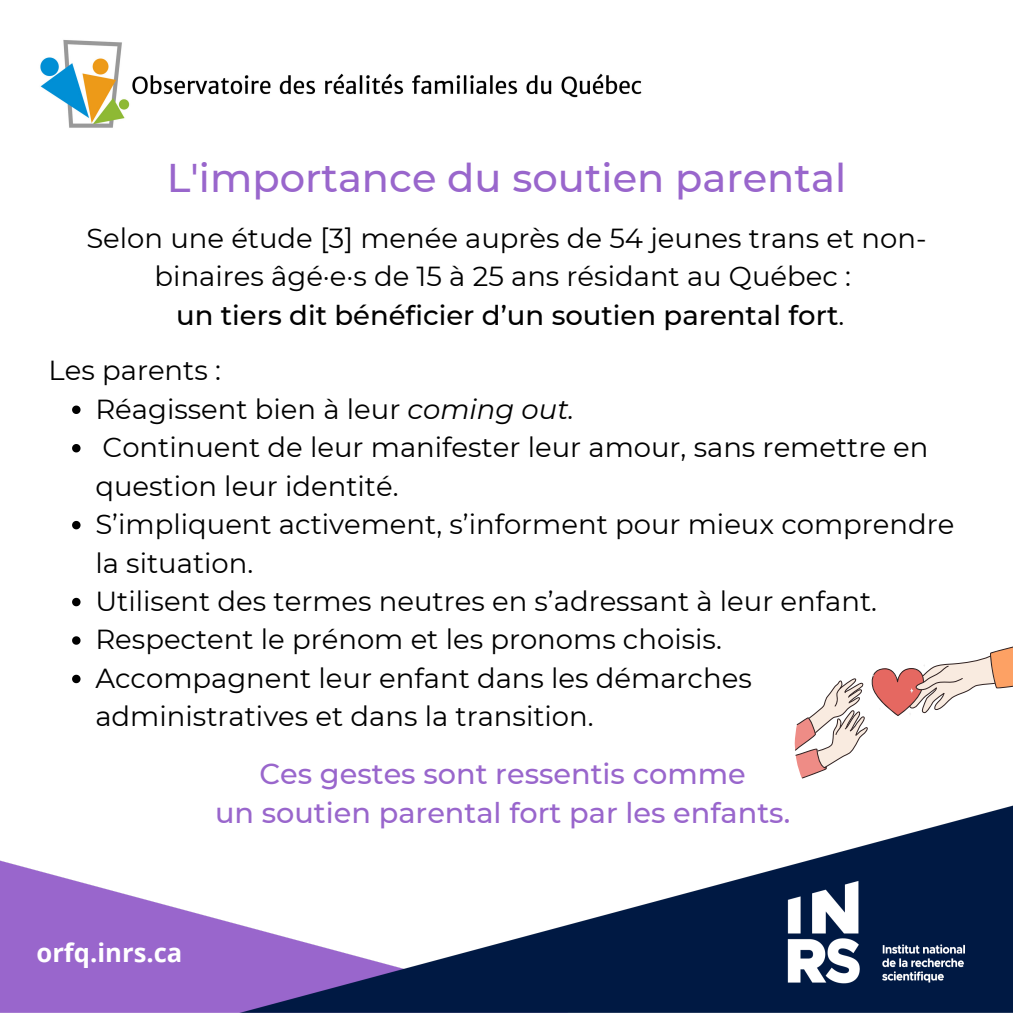
<style>
.page{position:relative;width:1013px;height:1013px;background:#fff}
.page>*{position:absolute;margin:0;border:0;box-sizing:border-box;transform-origin:0 0}
.t1{font:500 40px "Montserrat";color:#96c}
.t2{font:500 28.75px/39.4px "Montserrat";color:#96c;text-align:center}
.t3{font:27.5px/38.5px "Montserrat";color:#000}
.t4{font:700 25.62px "Open Sans";color:#fff}
.s1{font-weight:500}
.s2{font-style:italic}
</style>
<div class="page">
<img style="left:0;top:805px;width:1012px;height:207px">
<img style="left:40px;top:40px;width:602px;height:88px">
<svg style="left:72px;top:405px;width:8px;height:9px"></svg>
<svg style="left:72px;top:444px;width:8px;height:8px"></svg>
<svg style="left:72px;top:521px;width:8px;height:8px"></svg>
<svg style="left:72px;top:598px;width:8px;height:8px"></svg>
<svg style="left:72px;top:636px;width:8px;height:8px"></svg>
<svg style="left:72px;top:674px;width:8px;height:9px"></svg>
<svg style="left:794px;top:646px;width:218px;height:132px"></svg>
<h1 class="t1" style="left:167px;top:153px;width:681px">L'importance du soutien parental</h1>
<p class="t3" style="left:86px;top:219px;width:841px;text-align:center">Selon une étude [3] menée auprès de 54 jeunes trans et non&shy;binaires âgé·e·s de 15 à 25 ans résidant au Québec :<br><span class="s1">un tiers dit bénéficier d’un soutien parental fort</span>.</p>
<p class="t3" style="left:49px;top:351px;width:174px">Les parents :</p>
<p class="t3" style="left:95px;top:389px;width:860px">Réagissent bien à leur <span class="s2">coming out.<br></span>Continuent de leur manifester leur amour, sans remettre en question leur identité.<br>S’impliquent activement, s’informent pour mieux comprendre la situation.<br>Utilisent des termes neutres en s’adressant à leur enfant.<br>Respectent le prénom et les pronoms choisis.<br>Accompagnent leur enfant dans les démarches administratives et dans la transition.</p>
<p class="t2" style="left:215px;top:753px;width:576px">Ces gestes sont ressentis comme<br>un soutien parental fort par les enfants.</p>
<p class="t4" style="left:36px;top:934px;width:147px">orfq.inrs.ca</p>
</div>
